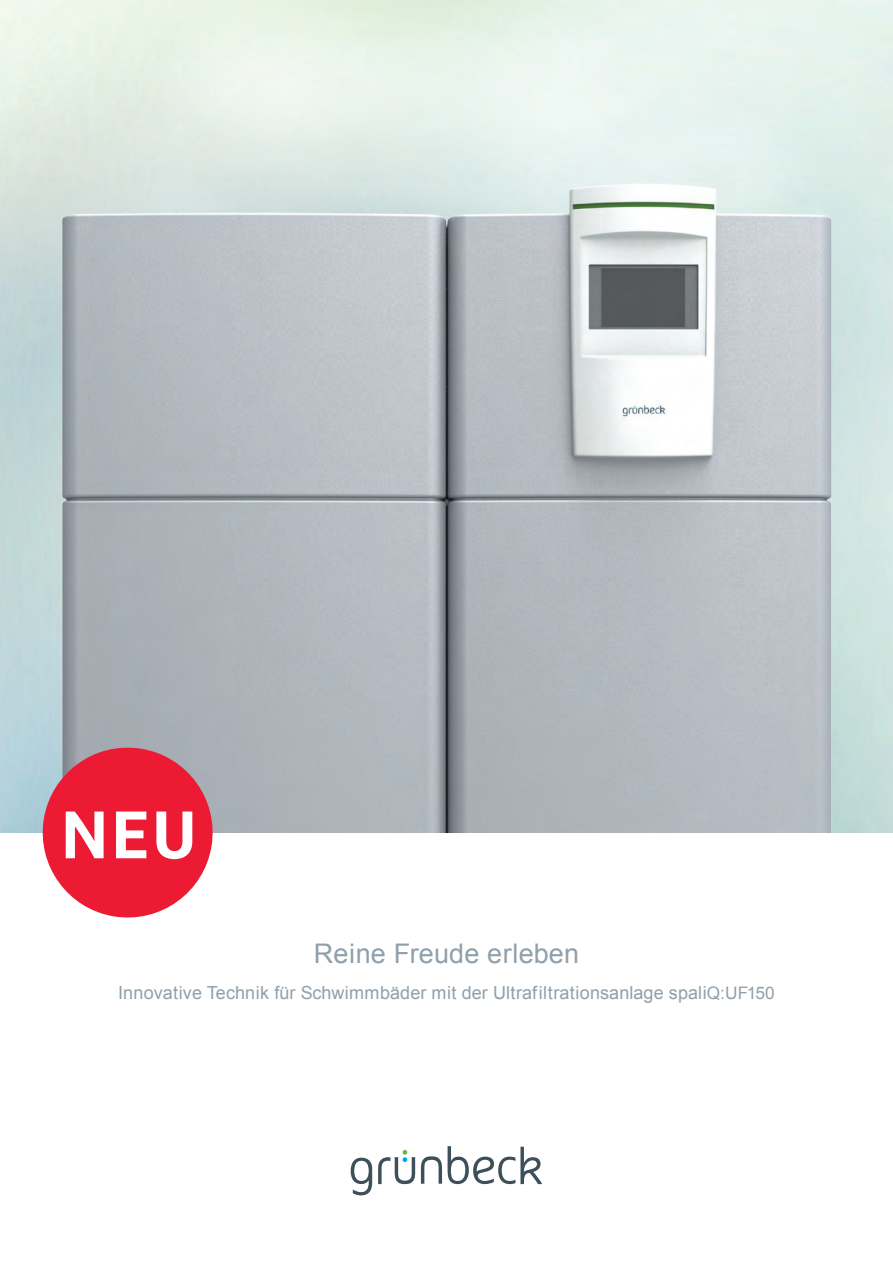
<style>
.page{position:relative;width:893px;height:1263px;background:#fff}
.page>*{position:absolute;margin:0;border:0;box-sizing:border-box;transform-origin:0 0}
.t1{font:700 66.9px "Marselis Pro";color:#fff}
.t2{font:27px "Arial";letter-spacing:.005em;color:#90a0aa}
.t3{font:18px "Arial";letter-spacing:.005em;color:#90a0aa}
.s1{font-size:17.25px}
</style>
<div class="page">
<svg style="left:448px;top:1146px;width:94px;height:38px"></svg>
<svg style="left:421px;top:1156px;width:21px;height:28px"></svg>
<svg style="left:351px;top:1150px;width:64px;height:45px"></svg>
<img style="left:52px;top:142px;width:791px;height:691px">
<svg style="left:36px;top:741px;width:183px;height:177px;background:#e35265"></svg>
<h1 class="t1" style="left:61px;top:793px;width:138px">NEU</h1>
<h2 class="t2" style="left:314px;top:935px;width:267px">Reine Freude erleben</h2>
<p class="t3" style="left:118px;top:980px;width:658px">Innovative Technik für Schwimmbäder mit der Ultrafiltrationsanlage spali<span class="s1">Q:UF150</span></p>
</div>
